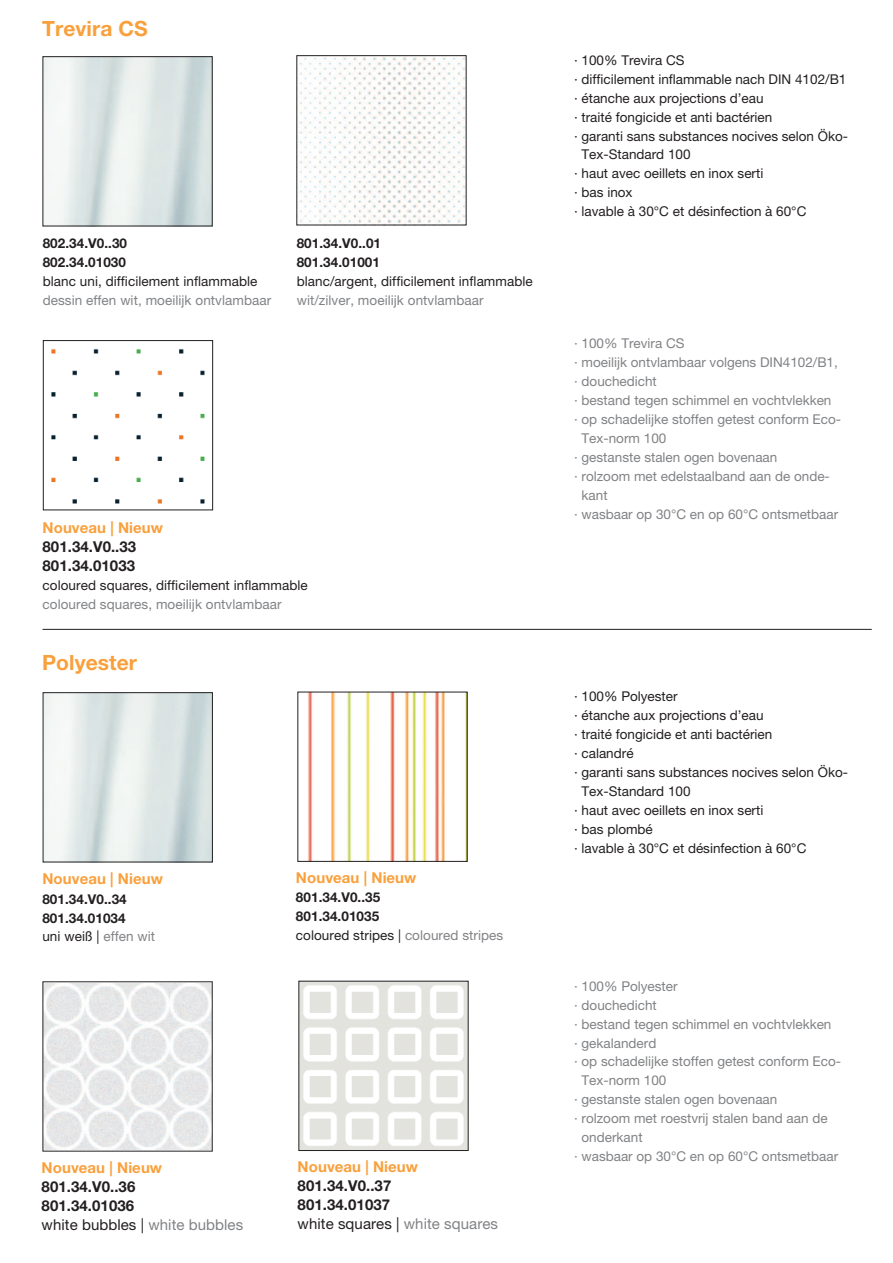
<style>
.page{position:relative;width:893px;height:1263px;background:#fff}
.page>*{position:absolute;margin:0;border:0;box-sizing:border-box;transform-origin:0 0}
.t1{font:700 21px "Helvetica Neue LT Pro";letter-spacing:.005em;color:#f9a03c}
.t2{font:700 15px/18.9px "Helvetica Neue LT Pro";letter-spacing:.005em;color:#231f20}
.t3{font:700 15px "Helvetica Neue LT Pro";letter-spacing:.005em;color:#f9a03c}
.t4{font:13.5px "Helvetica Neue LT Pro";color:#808285}
.t5{font:13.5px "Helvetica Neue LT Pro";color:#231f20}
.t6{font:700 13.5px/18.9px "Helvetica Neue LT Pro";letter-spacing:.005em;color:#231f20}
.s1{font-weight:400}
.s2{font-weight:400;color:#808285}
</style>
<div class="page">
<div style="left:43px;top:56px;width:170px;height:170px;border:1px solid #231f20"></div>
<img style="left:299px;top:57px;width:165px;height:166px">
<img style="left:51px;top:349px;width:154px;height:155px">
<div style="left:43px;top:340px;width:170px;height:170px;border:1px solid #231f20"></div>
<img style="left:45px;top:984px;width:166px;height:165px">
<img style="left:300px;top:983px;width:167px;height:166px">
<div style="left:43px;top:692px;width:170px;height:170px;border:1px solid #231f20"></div>
<img style="left:308px;top:694px;width:158px;height:166px">
<div style="left:297px;top:692px;width:171px;height:170px;border:1px solid #231f20"></div>
<hr style="left:43px;top:629px;width:829px;height:1px;background:#231f20">
<h1 class="t1" style="left:42px;top:21px;width:107px">Trevira CS</h1>
<p class="t6" style="left:43px;top:235px;width:86px">802.34.V0..30<br>802.34.01030</p>
<p class="t5" style="left:43px;top:276px;width:216px">blanc uni, difficilement inflammable</p>
<p class="t4" style="left:43px;top:295px;width:230px">dessin effen wit, moeilijk ontvlambaar</p>
<p class="t6" style="left:297px;top:235px;width:86px">801.34.V0..01<br>801.34.01001</p>
<p class="t5" style="left:297px;top:276px;width:238px">blanc/argent, difficilement inflammable</p>
<p class="t4" style="left:297px;top:295px;width:188px">wit/zilver, moeilijk ontvlambaar</p>
<p class="t3" style="left:43px;top:522px;width:122px">Nouveau | Nieuw</p>
<p class="t2" style="left:43px;top:538px;width:95px">801.34.V0..33<br>801.34.01033</p>
<p class="t5" style="left:43px;top:580px;width:267px">coloured squares, difficilement inflammable</p>
<p class="t4" style="left:43px;top:599px;width:241px">coloured squares, moeilijk ontvlambaar</p>
<h1 class="t1" style="left:42px;top:655px;width:96px">Polyester</h1>
<p class="t3" style="left:42px;top:873px;width:122px">Nouveau | Nieuw</p>
<p class="t6" style="left:42px;top:890px;width:114px">801.34.V0..34<br>801.34.01034<br><span class="s1">uni weiß |</span> <span class="s2">effen wit</span></p>
<p class="t3" style="left:296px;top:872px;width:122px">Nouveau | Nieuw</p>
<p class="t6" style="left:296px;top:889px;width:209px">801.34.V0..35<br>801.34.01035<br><span class="s1">coloured stripes |</span> <span class="s2">coloured stripes</span></p>
<p class="t3" style="left:42px;top:1162px;width:122px">Nouveau | Nieuw</p>
<p class="t2" style="left:42px;top:1178px;width:203px">801.34.V0..36<br>801.34.01036<br><span class="s1">white bubbles |</span> <span class="s2">white bubbles</span></p>
<p class="t3" style="left:298px;top:1161px;width:122px">Nouveau | Nieuw</p>
<p class="t2" style="left:298px;top:1177px;width:202px">801.34.V0..37<br>801.34.01037<br><span class="s1">white squares |</span> <span class="s2">white squares</span></p>
<p class="t5" style="left:574px;top:55px;width:112px">· 100% Trevira CS</p>
<p class="t5" style="left:574px;top:74px;width:274px">· difficilement inflammable nach DIN 4102/B1</p>
<p class="t5" style="left:574px;top:93px;width:191px">· étanche aux projections d’eau</p>
<p class="t5" style="left:574px;top:112px;width:200px">· traité fongicide et anti bactérien</p>
<p class="t5" style="left:574px;top:131px;width:276px">· garanti sans substances nocives selon Öko-</p>
<p class="t5" style="left:582px;top:150px;width:111px">Tex-Standard 100</p>
<p class="t5" style="left:574px;top:169px;width:191px">· haut avec oeillets en inox serti</p>
<p class="t5" style="left:574px;top:188px;width:60px">· bas inox</p>
<p class="t5" style="left:574px;top:206px;width:234px">· lavable à 30°C et désinfection à 60°C</p>
<p class="t4" style="left:574px;top:339px;width:112px">· 100% Trevira CS</p>
<p class="t4" style="left:574px;top:358px;width:265px">· moeilijk ontvlambaar volgens DIN4102/B1,</p>
<p class="t4" style="left:574px;top:377px;width:84px">· douchedicht</p>
<p class="t4" style="left:574px;top:395px;width:259px">· bestand tegen schimmel en vochtvlekken</p>
<p class="t4" style="left:574px;top:414px;width:269px">· op schadelijke stoffen getest conform Eco-</p>
<p class="t4" style="left:582px;top:433px;width:86px">Tex-norm 100</p>
<p class="t4" style="left:574px;top:452px;width:205px">· gestanste stalen ogen bovenaan</p>
<p class="t4" style="left:574px;top:471px;width:257px">· rolzoom met edelstaalband aan de onde-</p>
<p class="t4" style="left:582px;top:490px;width:28px">kant</p>
<p class="t4" style="left:574px;top:509px;width:266px">· wasbaar op 30°C en op 60°C ontsmetbaar</p>
<p class="t5" style="left:574px;top:692px;width:105px">· 100% Polyester</p>
<p class="t5" style="left:574px;top:710px;width:191px">· étanche aux projections d’eau</p>
<p class="t5" style="left:574px;top:729px;width:200px">· traité fongicide et anti bactérien</p>
<p class="t5" style="left:574px;top:748px;width:61px">· calandré</p>
<p class="t5" style="left:574px;top:767px;width:276px">· garanti sans substances nocives selon Öko-</p>
<p class="t5" style="left:582px;top:786px;width:111px">Tex-Standard 100</p>
<p class="t5" style="left:574px;top:805px;width:191px">· haut avec oeillets en inox serti</p>
<p class="t5" style="left:574px;top:824px;width:80px">· bas plombé</p>
<p class="t5" style="left:574px;top:843px;width:234px">· lavable à 30°C et désinfection à 60°C</p>
<p class="t4" style="left:574px;top:981px;width:105px">· 100% Polyester</p>
<p class="t4" style="left:574px;top:1000px;width:84px">· douchedicht</p>
<p class="t4" style="left:574px;top:1019px;width:259px">· bestand tegen schimmel en vochtvlekken</p>
<p class="t4" style="left:574px;top:1038px;width:84px">· gekalanderd</p>
<p class="t4" style="left:574px;top:1057px;width:269px">· op schadelijke stoffen getest conform Eco-</p>
<p class="t4" style="left:582px;top:1076px;width:86px">Tex-norm 100</p>
<p class="t4" style="left:574px;top:1094px;width:205px">· gestanste stalen ogen bovenaan</p>
<p class="t4" style="left:574px;top:1113px;width:255px">· rolzoom met roestvrij stalen band aan de</p>
<p class="t4" style="left:582px;top:1132px;width:63px">onderkant</p>
<p class="t4" style="left:574px;top:1151px;width:266px">· wasbaar op 30°C en op 60°C ontsmetbaar</p>
</div>
